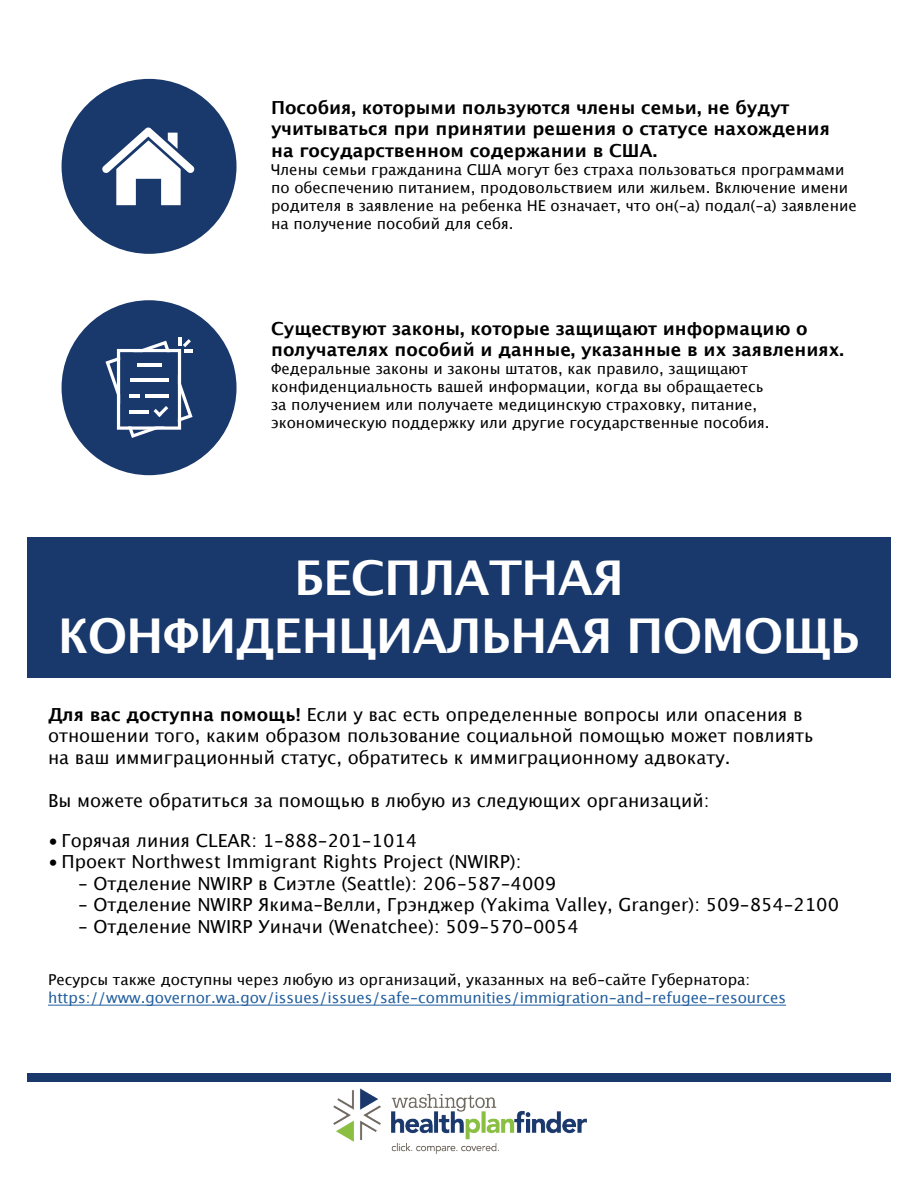
<style>
.page{position:relative;width:918px;height:1188px;background:#fff}
.page>*{position:absolute;margin:0;border:0;box-sizing:border-box;transform-origin:0 0}
.t1{font:700 48px/57.6px "Lucida Grande";letter-spacing:-.02em;color:#fff;text-align:center}
.t2{font:18px/21.6px "Lucida Grande";color:#000}
.t3{font:700 18px/21.6px "Lucida Grande";color:#000}
.t4{font:15px/18px "Lucida Grande";color:#000}
.t5{font:15px "Lucida Grande";color:#215e9e}
.s1{font-weight:700}
</style>
<div class="page">
<div style="left:27px;top:1074px;width:864px;height:8px;background:#19386b"></div>
<div style="left:27px;top:537px;width:864px;height:141px;background:#19386b"></div>
<div style="left:62px;top:79px;width:175px;height:175px;background:#19386b;border-radius:50%"></div>
<div style="left:62px;top:300px;width:175px;height:175px;background:#19386b;border-radius:50%"></div>
<svg style="left:105px;top:337px;width:88px;height:101px"></svg>
<svg style="left:102px;top:128px;width:93px;height:77px"></svg>
<img style="left:333px;top:1088px;width:254px;height:66px">
<hr style="left:48px;top:1005px;width:738px;height:1px;background:#215e9e">
<p class="t3" style="left:271px;top:97px;width:560px">Пособия, которыми пользуются члены семьи, не будут учитываться при принятии решения о статусе нахождения на государственном содержании в США.</p>
<p class="t4" style="left:271px;top:161px;width:587px">Члены семьи гражданина США могут без страха пользоваться программами по обеспечению питанием, продовольствием или жильем. Включение имени родителя в заявление на ребенка НЕ означает, что он(-а) подал(-а) заявление на получение пособий для себя.</p>
<p class="t3" style="left:271px;top:319px;width:574px">Существуют законы, которые защищают информацию о получателях пособий и данные, указанные в их заявлениях.</p>
<p class="t4" style="left:271px;top:361px;width:500px">Федеральные законы и законы штатов, как правило, защищают конфиденциальность вашей информации, когда вы обращаетесь за получением или получаете медицинскую страховку, питание, экономическую поддержку или другие государственные пособия.</p>
<h1 class="t1" style="left:58px;top:551px;width:804px">БЕСПЛАТНАЯ<br>КОНФИДЕНЦИАЛЬНАЯ ПОМОЩЬ</h1>
<p class="t2" style="left:48px;top:704px;width:767px"><span class="s1">Для вас доступна помощь!</span> Если у вас есть определенные вопросы или опасения в отношении того, каким образом пользование социальной помощью может повлиять на ваш иммиграционный статус, обратитесь к иммиграционному адвокату.</p>
<p class="t2" style="left:48px;top:791px;width:663px">Вы можете обратиться за помощью в любую из следующих организаций:</p>
<p class="t2" style="left:48px;top:830px;width:371px">• Горячая линия CLEAR: 1-888-201-1014</p>
<p class="t2" style="left:48px;top:852px;width:475px">• Проект Northwest Immigrant Rights Project (NWIRP):</p>
<p class="t2" style="left:78px;top:873px;width:480px">- Отделение NWIRP в Сиэтле (Seattle): 206-587-4009</p>
<p class="t2" style="left:78px;top:895px;width:763px">- Отделение NWIRP Якима-Велли, Грэнджер (Yakima Valley, Granger): 509-854-2100</p>
<p class="t2" style="left:78px;top:917px;width:502px">- Отделение NWIRP Уиначи (Wenatchee): 509-570-0054</p>
<p class="t4" style="left:48px;top:971px;width:704px">Ресурсы также доступны через любую из организаций, указанных на веб-сайте Губернатора:</p>
<p class="t5" style="left:48px;top:987px;width:740px">https://www.governor.wa.gov/issues/issues/safe-communities/immigration-and-refugee-resources</p>
</div>
